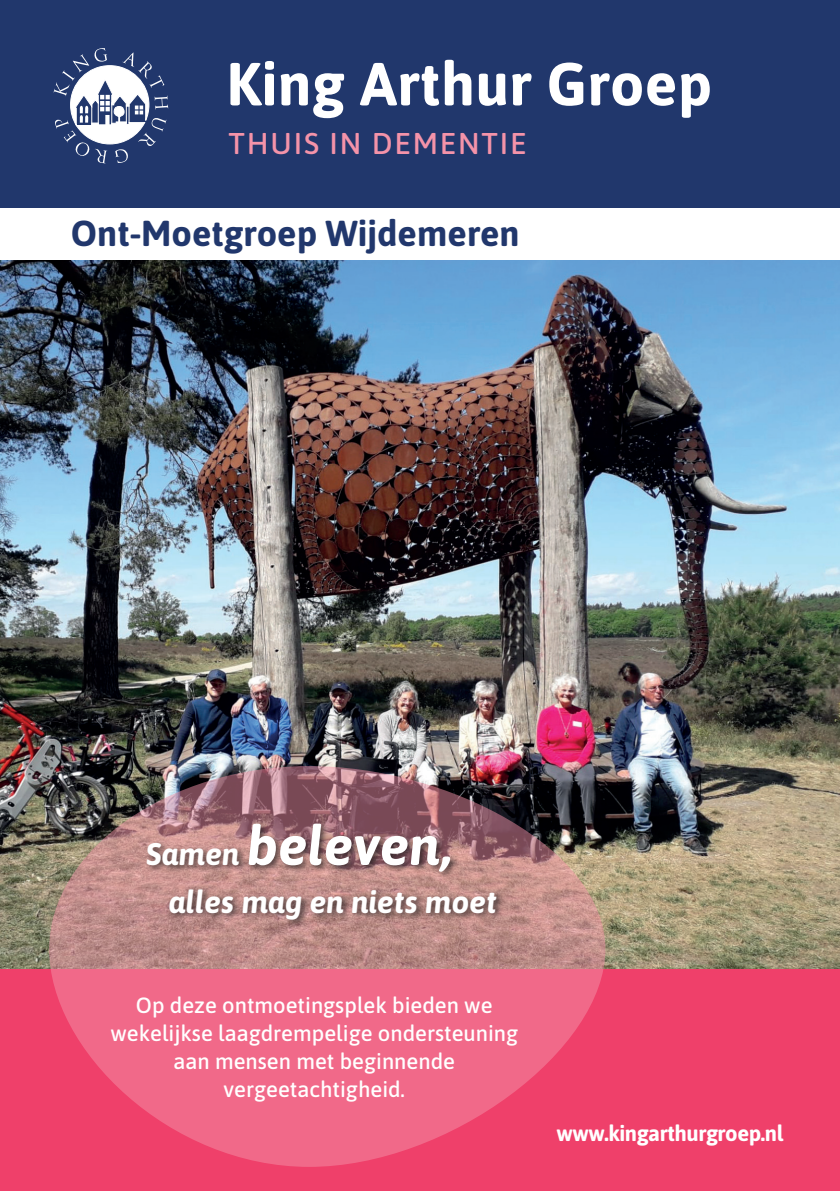
<style>
.page{position:relative;width:840px;height:1191px;background:#fff}
.page>*{position:absolute;margin:0;border:0;box-sizing:border-box;transform-origin:0 0}
.t1{font:700 60.4px "Asap";letter-spacing:.005em;color:#fff}
.t2{font:italic 700 54.6px "Asap";color:#fff}
.t3{font:700 36px "Asap";color:#21376c}
.t4{font:italic 700 31.2px "Asap";color:#fff}
.t5{font:500 30px "Asap";letter-spacing:.06em;color:#f493a9}
.t6{font:500 22px/28px "Asap";color:#fff;text-align:center}
.t7{font:700 22px "Asap";letter-spacing:-.02em;color:#fff}
.s1{font-size:31.2px}
</style>
<div class="page">
<div style="left:10px;top:0;width:829px;height:208px;background:#21376c"></div>
<svg style="left:53px;top:48px;width:115px;height:115px"></svg>
<img style="left:0;top:261px;width:839px;height:708px">
<div style="left:0;top:969px;width:839px;height:222px;background:#ef406a"></div>
<svg style="left:49px;top:766px;width:556px;height:400px"></svg>
<div style="left:144px;top:820px;width:361px;height:107px;background:#231f20;opacity:.75"></div>
<h1 class="t1" style="left:226px;top:41px;width:487px">King Arthur Groep</h1>
<h3 class="t5" style="left:228px;top:122px;width:299px">THUIS IN DEMENTIE</h3>
<h3 class="t3" style="left:71px;top:208px;width:450px">Ont-Moetgroep Wijdemeren</h3>
<h2 class="t2" style="left:146px;top:808px;width:306px"><span class="s1">Samen</span> beleven,</h2>
<h3 class="t4" style="left:169px;top:880px;width:329px">alles mag en niets moet</h3>
<p class="t6" style="left:110px;top:990px;width:409px">Op deze ontmoetingsplek bieden we wekelijkse laagdrempelige ondersteuning aan mensen met beginnende vergeetachtigheid.</p>
<p class="t7" style="left:556px;top:1117px;width:228px">www.kingarthurgroep.nl</p>
</div>
